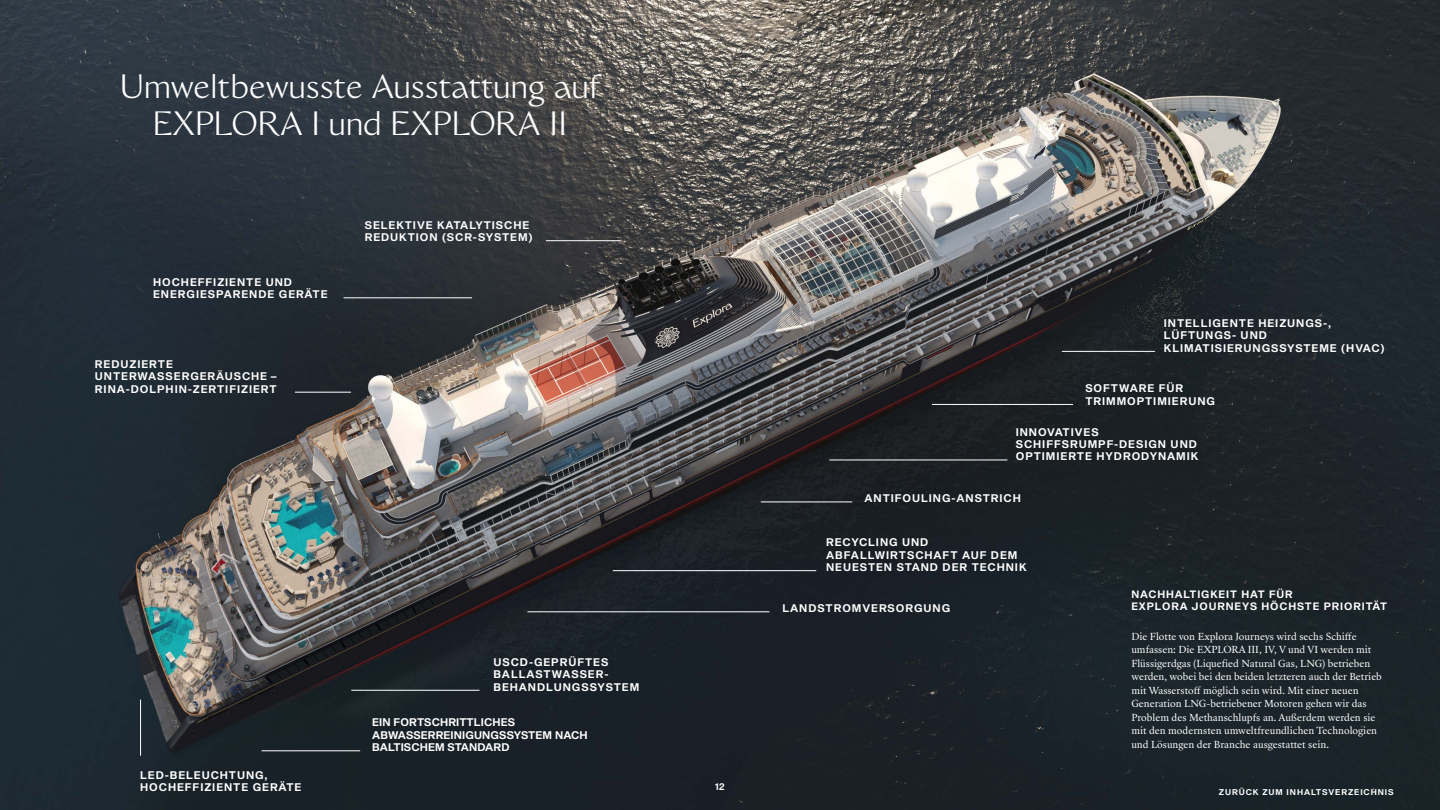
<style>
.page{position:relative;width:1440px;height:810px;background:#fff}
.page>*{position:absolute;margin:0;border:0;box-sizing:border-box;transform-origin:0 0}
.t1{font:30.75px/36.9px "WT Monarch Nova";color:#fff;text-align:center}
.t2{font:300 10.88px/12.5px "Shapiro 65";letter-spacing:.085em;color:#fff}
.t3{font:300 10.88px/12.5px "Shapiro 65";letter-spacing:.01em;color:#fff}
.t4{font:300 10.5px/12px "Shapiro 65";letter-spacing:.085em;color:#fff}
.t5{font:300 9.52px "Shapiro 65";color:#fff}
.t6{font:9.38px/13.5px "Sang Bleu Republic";color:#fff}
.t7{font:300 8.18px "Shapiro 65";letter-spacing:.11em;color:#fff}
</style>
<div class="page">
<img style="left:0;top:0;width:1440px;height:810px">
<hr style="left:262px;top:750px;width:98px;height:1px;background:#fff">
<hr style="left:140px;top:700px;width:1px;height:56px;background:#fff">
<hr style="left:295px;top:392px;width:56px;height:1px;background:#fff">
<hr style="left:344px;top:297px;width:128px;height:1px;background:#fff">
<hr style="left:546px;top:240px;width:74px;height:1px;background:#fff">
<hr style="left:351px;top:690px;width:128px;height:1px;background:#fff">
<hr style="left:1062px;top:351px;width:93px;height:1px;background:#fff">
<hr style="left:932px;top:404px;width:141px;height:1px;background:#fff">
<hr style="left:829px;top:460px;width:178px;height:1px;background:#fff">
<hr style="left:761px;top:502px;width:91px;height:1px;background:#fff">
<hr style="left:613px;top:570px;width:203px;height:1px;background:#fff">
<hr style="left:527px;top:611px;width:243px;height:1px;background:#fff">
<h1 class="t1" style="left:120px;top:69px;width:482px">Umweltbewusste Ausstattung auf<br>EXPLORA I und EXPLORA II</h1>
<p class="t2" style="left:153px;top:276px;width:176px">HOCHEFFIZIENTE UND<br>ENERGIESPARENDE GERÄTE</p>
<p class="t2" style="left:95px;top:358px;width:184px">REDUZIERTE<br>UNTERWASSERGERÄUSCHE –<br>RINA-DOLPHIN-ZERTIFIZIERT</p>
<p class="t2" style="left:365px;top:219px;width:169px">SELEKTIVE KATALYTISCHE<br>REDUKTION (SCR-SYSTEM)</p>
<p class="t2" style="left:140px;top:769px;width:163px">LED-BELEUCHTUNG,<br>HOCHEFFIZIENTE GERÄTE</p>
<p class="t2" style="left:493px;top:656px;width:147px">USCD-GEPRÜFTES<br>BALLASTWASSER-<br>BEHANDLUNGSSYSTEM</p>
<p class="t3" style="left:372px;top:717px;width:217px">EIN FORTSCHRITTLICHES<br>ABWASSERREINIGUNGSSYSTEM NACH<br>BALTISCHEM STANDARD</p>
<p class="t5" style="left:715px;top:780px;width:11px">12</p>
<p class="t2" style="left:1164px;top:317px;width:222px">INTELLIGENTE HEIZUNGS-,<br>LÜFTUNGS- UND<br>KLIMATISIERUNGSSYSTEME (HVAC)</p>
<p class="t2" style="left:1085px;top:383px;width:131px">SOFTWARE FÜR<br>TRIMMOPTIMIERUNG</p>
<p class="t2" style="left:1016px;top:426px;width:184px">INNOVATIVES<br>SCHIFFSRUMPF-DESIGN UND<br>OPTIMIERTE HYDRODYNAMIK</p>
<p class="t2" style="left:865px;top:493px;width:158px">ANTIFOULING-ANSTRICH</p>
<p class="t2" style="left:826px;top:537px;width:202px">RECYCLING UND<br>ABFALLWIRTSCHAFT AUF DEM<br>NEUESTEN STAND DER TECHNIK</p>
<p class="t2" style="left:783px;top:603px;width:169px">LANDSTROMVERSORGUNG</p>
<p class="t4" style="left:1131px;top:589px;width:257px">NACHHALTIGKEIT HAT FÜR<br>EXPLORA JOURNEYS HÖCHSTE PRIORITÄT</p>
<p class="t6" style="left:1131px;top:630px;width:252px">Die Flotte von Explora Journeys wird sechs Schiffe umfassen: Die EXPLORA III, IV, V und VI werden mit Flüssigerdgas (Liquefied Natural Gas, LNG) betrieben werden, wobei bei den beiden letzteren auch der Betrieb mit Wasserstoff möglich sein wird. Mit einer neuen Generation LNG-betriebener Motoren gehen wir das Problem des Methanschlupfs an. Außerdem werden sie mit den modernsten umweltfreundlichen Technologien und Lösungen der Branche ausgestattet sein.</p>
<p class="t7" style="left:1219px;top:786px;width:176px">ZURÜCK ZUM INHALTSVERZEICHNIS</p>
</div>
